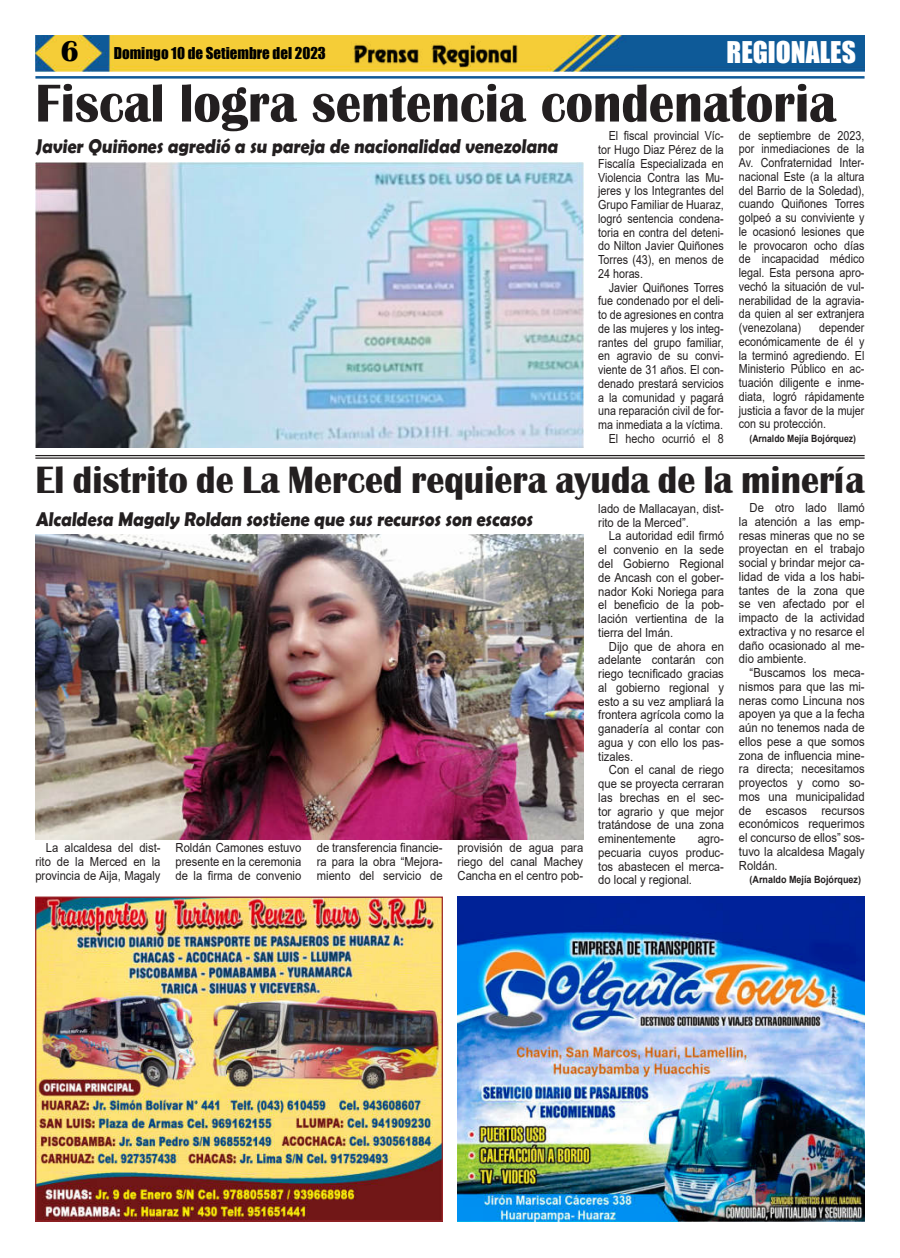
<style>
.page{position:relative;width:900px;height:1258px;background:#fff}
.page>*{position:absolute;margin:0;border:0;box-sizing:border-box;transform-origin:0 0}
.t1{font:700 55.12px "Britannic";color:#231f20;scale:.92 1}
.t2{font:700 39.25px "Britannic";color:#231f20;scale:.92 1}
.t3{font:27.5px "Impact";color:#fff}
.t4{font:700 20px "Berlin Sans FB Demi";color:#231f20;scale:.91 1}
.t5{font:15px "Impact";color:#000}
.t6{font:12.5px/13.8px "Arial";color:#231f20;text-align:justify;scale:.9 1}
.t7{font:12.5px/13.8px "Arial";color:#231f20;text-align:justify;scale:.86 1}
.t8{font:700 10px "Arial";color:#231f20;scale:.86 1}
.t9{font:700 10px "Arial";color:#231f20;scale:.9 1}
.s1{font-family:"Britannic";font-weight:700;font-size:30px}
</style>
<div class="page">
<img style="left:35px;top:35px;width:830px;height:36px">
<hr style="left:35px;top:76px;width:830px;height:3px;background:#0f5998">
<img style="left:351px;top:41px;width:169px;height:27px">
<img style="left:37px;top:898px;width:404px;height:322px">
<div style="left:35px;top:896px;width:408px;height:326px;border:1px solid #9b2529"></div>
<img style="left:458px;top:896px;width:407px;height:326px">
<img style="left:35px;top:162px;width:548px;height:286px">
<hr style="left:35px;top:455px;width:830px;height:1px;background:#231f20">
<hr style="left:35px;top:457px;width:830px;height:2px;background:#231f20">
<img style="left:35px;top:535px;width:548px;height:305px">
<p class="t5" style="left:61px;top:47px;width:267px"><span class="s1">6</span> Domingo 10 de Setiembre del 2023</p>
<h3 class="t3" style="left:727px;top:37px;width:131px">REGIONALES</h3>
<h1 class="t1" style="left:35px;top:84px;width:872px">Fiscal logra sentencia condenatoria</h1>
<h3 class="t4" style="left:36px;top:137px;width:578px">Javier Quiñones agredió a su pareja de nacionalidad venezolana</h3>
<p class="t7" style="left:598px;top:129px;width:148px;text-indent:11px">El fiscal provincial Víc&shy;tor Hugo Diaz Pérez de la Fiscalía Especializada en Violencia Contra las Mu&shy;jeres y los Integrantes del Grupo Familiar de Huaraz, logró sentencia condena&shy;toria en contra del deteni&shy;do Nilton Javier Quiñones Torres (43), en menos de 24 horas.</p>
<p class="t7" style="left:598px;top:281px;width:148px;text-align:right">Javier Quiñones Torres fue condenado por el deli&shy;to de agresiones en contra de las mujeres y los integ&shy;rantes del grupo familiar, en agravio de su convi&shy;viente de 31 años. El con&shy;denado prestará servicios a la comunidad y pagará una reparación civil de for&shy;ma inmediata a la víctima.<br>El hecho ocurrió el 8</p>
<p class="t7" style="left:739px;top:129px;width:148px">de septiembre de 2023, por inmediaciones de la Av. Confraternidad Inter&shy;nacional Este (a la altura del Barrio de la Soledad), cuando Quiñones Torres golpeó a su conviviente y le ocasionó lesiones que le provocaron ocho días de incapacidad médico legal. Esta persona apro&shy;vechó la situación de vul&shy;nerabilidad de la agravia&shy;da quien al ser extranjera (venezolana)</p>
<p class="t7" style="left:739px;top:322px;width:148px;text-indent:80px">depender económicamente de él y la terminó agrediendo. El Ministerio Público en ac&shy;tuación diligente e inme&shy;diata, logró rápidamente justicia a favor de la mujer con su protección.</p>
<p class="t8" style="left:750px;top:435px;width:125px">(Arnaldo Mejía Bojórquez)</p>
<h2 class="t2" style="left:35px;top:466px;width:903px">El distrito de La Merced requiera ayuda de la minería</h2>
<h3 class="t4" style="left:36px;top:510px;width:550px">Alcaldesa Magaly Roldan sostiene que sus recursos son escasos</h3>
<p class="t6" style="left:35px;top:842px;width:141px;text-indent:11px">La alcaldesa del dist&shy;rito de la Merced en la provincia de Aija, Magaly</p>
<p class="t6" style="left:176px;top:842px;width:141px">Roldán Camones estuvo presente en la ceremonia de la firma de convenio</p>
<p class="t6" style="left:317px;top:841px;width:141px">de transferencia financie&shy;ra para la obra “Mejora&shy;miento del servicio de</p>
<p class="t6" style="left:458px;top:842px;width:141px">provisión de agua para riego del canal Machey Cancha en el centro pob-</p>
<p class="t6" style="left:598px;top:503px;width:141px">lado de Mallacayan, dist&shy;rito de la Merced”.</p>
<p class="t6" style="left:598px;top:529px;width:141px;text-indent:11px">La autoridad edil firmó el convenio en la sede del Gobierno Regional de Ancash con el gober&shy;nador Koki Noriega para el beneficio de la pob&shy;lación vertientina de la tierra del Imán.</p>
<p class="t6" style="left:598px;top:640px;width:141px;text-indent:11px">Dijo que de ahora en adelante contarán con riego tecnificado gracias al gobierno regional y esto a su vez ampliará la frontera agrícola como la ganadería al contar con agua y con ello los pas&shy;tizales.</p>
<p class="t6" style="left:598px;top:764px;width:141px;text-indent:11px">Con el canal de riego que se proyecta cerraran las brechas en el sec&shy;tor agrario y que mejor tratándose de una zona eminentemente</p>
<p class="t6" style="left:598px;top:833px;width:141px;text-indent:99px">agro&shy;pecuaria cuyos produc&shy;tos abastecen el merca&shy;do local y regional.</p>
<p class="t6" style="left:739px;top:502px;width:141px;text-indent:11px">De otro lado llamó la atención a las emp&shy;resas mineras que no se proyectan en el trabajo social y brindar mejor ca&shy;lidad de vida a los habi&shy;tantes de la zona que se ven afectado por el impacto de la actividad extractiva y no resarce el daño ocasionado al me&shy;dio ambiente.</p>
<p class="t6" style="left:739px;top:667px;width:141px;text-indent:11px">“Buscamos los meca&shy;nismos para que las mi&shy;neras como Lincuna nos apoyen ya que a la fecha aún no tenemos nada de ellos pese a que somos zona de influencia mine&shy;ra directa; necesitamos proyectos y como so&shy;mos una municipalidad de escasos recursos económicos requerimos el concurso de ellos” sos&shy;tuvo la alcaldesa Magaly Roldán.</p>
<p class="t9" style="left:750px;top:876px;width:125px">(Arnaldo Mejía Bojórquez)</p>
</div>
